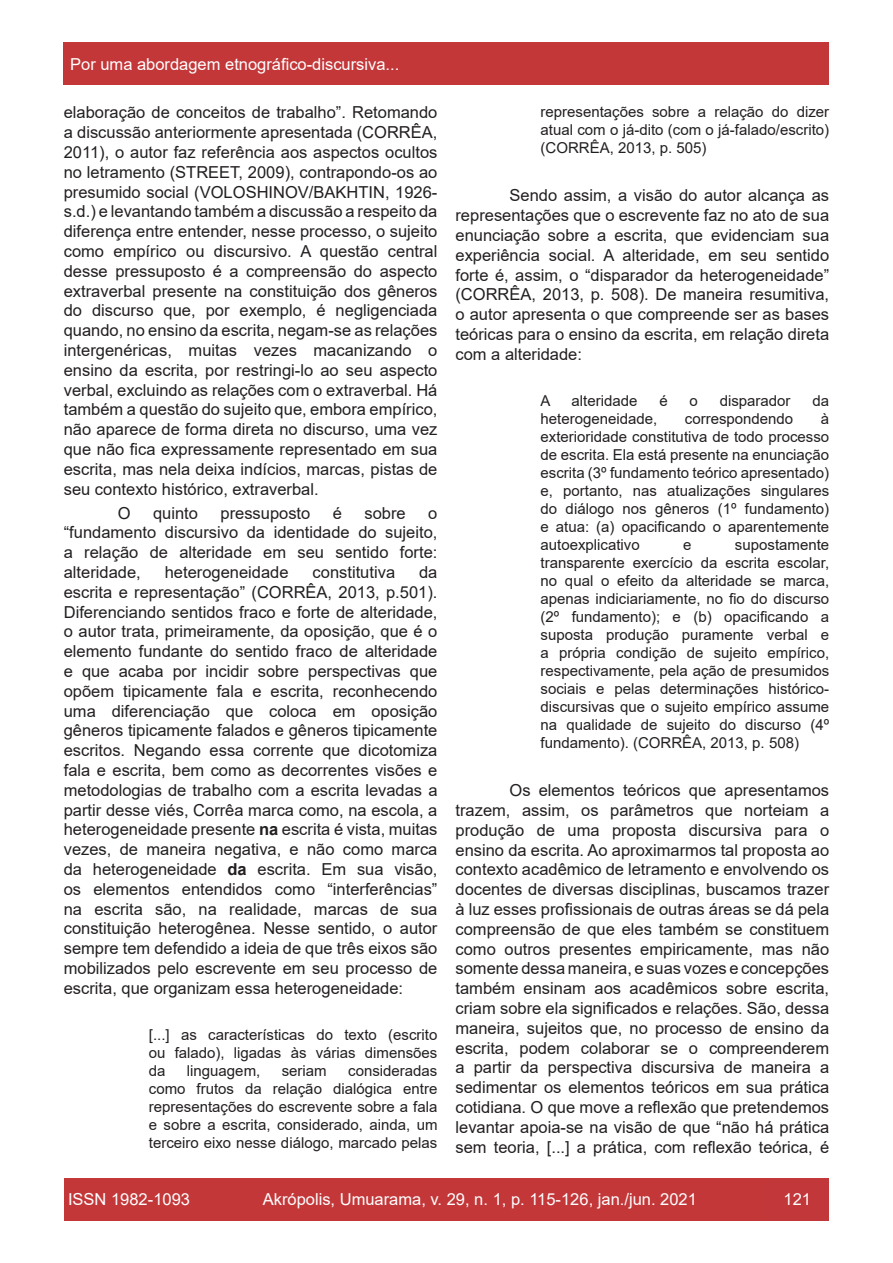
<style>
.page{position:relative;width:893px;height:1263px;background:#fff}
.page>*{position:absolute;margin:0;border:0;box-sizing:border-box;transform-origin:0 0}
.t1{font:16.5px/19.8px "Arial";color:#231f20;text-align:justify}
.t2{font:16.5px "Arial";color:#fff}
.t3{font:15px/18px "Arial";color:#231f20;text-align:justify}
.s1{font-weight:700}
</style>
<div class="page">
<div style="left:64px;top:43px;width:765px;height:42px;background:#c33739"></div>
<div style="left:194px;top:1178px;width:571px;height:42px;background:#c33739"></div>
<div style="left:765px;top:1178px;width:64px;height:42px;background:#c23739"></div>
<div style="left:64px;top:1178px;width:130px;height:42px;background:#c33739"></div>
<p class="t2" style="left:70px;top:53px;width:331px">Por uma abordagem etnográfico-discursiva...</p>
<p class="t1" style="left:64px;top:103px;width:375px">elaboração de conceitos de trabalho”. Retomando a discussão anteriormente apresentada (CORRÊA, 2011), o autor faz referência aos aspectos ocultos no letramento (STREET, 2009), contrapondo-os ao presumido social (VOLOSHINOV/BAKHTIN, 1926- s.d.) e levantando também a discussão a respeito da diferença entre entender, nesse processo, o sujeito como empírico ou discursivo. A questão central desse pressuposto é a compreensão do aspecto extraverbal presente na constituição dos gêneros do discurso que, por exemplo, é negligenciada quando, no ensino da escrita, negam-se as relações intergenéricas, muitas vezes macanizando o ensino da escrita, por restringi-lo ao seu aspecto verbal, excluindo as relações com o extraverbal. Há também a questão do sujeito que, embora empírico, não aparece de forma direta no discurso, uma vez que não fica expressamente representado em sua escrita, mas nela deixa indícios, marcas, pistas de seu contexto histórico, extraverbal.</p>
<p class="t1" style="left:118px;top:503px;width:14px">O</p>
<p class="t1" style="left:153px;top:503px;width:46px">quinto</p>
<p class="t1" style="left:221px;top:503px;width:91px">pressuposto</p>
<p class="t1" style="left:333px;top:503px;width:11px">é</p>
<p class="t1" style="left:365px;top:503px;width:43px">sobre</p>
<p class="t1" style="left:64px;top:503px;width:375px;text-indent:364px">o “fundamento discursivo da identidade do sujeito, a relação de alteridade em seu sentido forte: alteridade,</p>
<p class="t1" style="left:64px;top:562px;width:375px;text-indent:355px">da escrita e representação” (CORRÊA, 2013, p.501).<br>Diferenciando sentidos fraco e forte de alteridade, o autor trata, primeiramente, da oposição, que é o elemento fundante do sentido fraco de alteridade e que acaba por incidir sobre perspectivas que opõem tipicamente fala e escrita, reconhecendo uma diferenciação que coloca em oposição gêneros tipicamente falados e gêneros tipicamente escritos. Negando essa corrente que dicotomiza fala e escrita, bem como as decorrentes visões e metodologias de trabalho com a escrita levadas a partir desse viés, Corrêa marca como, na escola, a heterogeneidade presente <span class="s1">na</span> escrita é vista, muitas vezes, de maneira negativa, e não como marca da heterogeneidade <span class="s1">da</span> escrita. Em sua visão, os elementos entendidos como “interferências” na escrita são, na realidade, marcas de sua constituição heterogênea. Nesse sentido, o autor sempre tem defendido a ideia de que três eixos são mobilizados pelo escrevente em seu processo de escrita, que organizam essa heterogeneidade:</p>
<p class="t3" style="left:149px;top:1026px;width:290px">[...] as características do texto (escrito ou falado), ligadas às várias dimensões da</p>
<p class="t1" style="left:165px;top:562px;width:125px">heterogeneidade</p>
<p class="t1" style="left:313px;top:562px;width:84px">constitutiva</p>
<p class="t3" style="left:149px;top:1062px;width:290px;text-indent:199px">consideradas como frutos da relação dialógica entre representações do escrevente sobre a fala e sobre a escrita, considerado, ainda, um terceiro eixo nesse diálogo, marcado pelas</p>
<p class="t3" style="left:187px;top:1062px;width:75px">linguagem,</p>
<p class="t3" style="left:282px;top:1062px;width:46px">seriam</p>
<p class="t3" style="left:540px;top:103px;width:290px">representações sobre a relação do dizer atual com o já-dito (com o já-falado/escrito) (CORRÊA, 2013, p. 505)</p>
<p class="t1" style="left:455px;top:186px;width:375px;text-indent:54px">Sendo assim, a visão do autor alcança as representações que o escrevente faz no ato de sua enunciação sobre a escrita, que evidenciam sua experiência social. A alteridade, em seu sentido forte é, assim, o “disparador da heterogeneidade” (CORRÊA, 2013, p. 508). De maneira resumitiva, o autor apresenta o que compreende ser as bases teóricas para o ensino da escrita, em relação direta com a alteridade:</p>
<p class="t3" style="left:540px;top:392px;width:12px">A</p>
<p class="t3" style="left:572px;top:392px;width:67px">alteridade</p>
<p class="t3" style="left:659px;top:392px;width:10px">é</p>
<p class="t3" style="left:690px;top:392px;width:10px">o</p>
<p class="t3" style="left:720px;top:392px;width:72px">disparador</p>
<p class="t3" style="left:812px;top:392px;width:18px">da</p>
<p class="t3" style="left:540px;top:410px;width:118px">heterogeneidade,</p>
<p class="t3" style="left:685px;top:410px;width:110px">correspondendo</p>
<p class="t3" style="left:540px;top:410px;width:290px;text-indent:280px">à exterioridade constitutiva de todo processo de escrita. Ela está presente na enunciação escrita (3º fundamento teórico apresentado) e, portanto, nas atualizações singulares do diálogo nos gêneros (1º fundamento) e atua: (a) opacificando o aparentemente autoexplicativo</p>
<p class="t3" style="left:540px;top:536px;width:290px;text-indent:194px">supostamente transparente exercício da escrita escolar, no qual o efeito da alteridade se marca, apenas indiciariamente, no fio do discurso (2º fundamento); e (b) opacificando a suposta produção puramente verbal e a própria condição de sujeito empírico, respectivamente, pela ação de presumidos sociais e pelas determinações histórico&shy;discursivas que o sujeito empírico assume na qualidade de sujeito do discurso (4º fundamento). (CORRÊA, 2013, p. 508)</p>
<p class="t1" style="left:455px;top:780px;width:375px;text-indent:54px">Os elementos teóricos que apresentamos trazem, assim, os parâmetros que norteiam a produção de uma proposta discursiva para o ensino da escrita. Ao aproximarmos tal proposta ao contexto acadêmico de letramento e envolvendo os docentes de diversas disciplinas, buscamos trazer à luz esses profissionais de outras áreas se dá pela compreensão de que eles também se constituem como outros presentes empiricamente, mas não somente dessa maneira, e suas vozes e concepções também ensinam aos acadêmicos sobre escrita, criam sobre ela significados e relações. São, dessa maneira, sujeitos que, no processo de ensino da escrita, podem colaborar se o compreenderem a partir da perspectiva discursiva de maneira a sedimentar os elementos teóricos em sua prática cotidiana. O que move a reflexão que pretendemos levantar apoia-se na visão de que “não há prática sem teoria, [...] a prática, com reflexão teórica, é</p>
<p class="t3" style="left:683px;top:536px;width:10px">e</p>
<p class="t2" style="left:68px;top:1188px;width:123px">ISSN 1982-1093</p>
<p class="t2" style="left:263px;top:1188px;width:436px">Akrópolis, Umuarama, v. 29, n. 1, p. 115-126, jan./jun. 2021</p>
<p class="t2" style="left:783px;top:1188px;width:29px">121</p>
</div>
